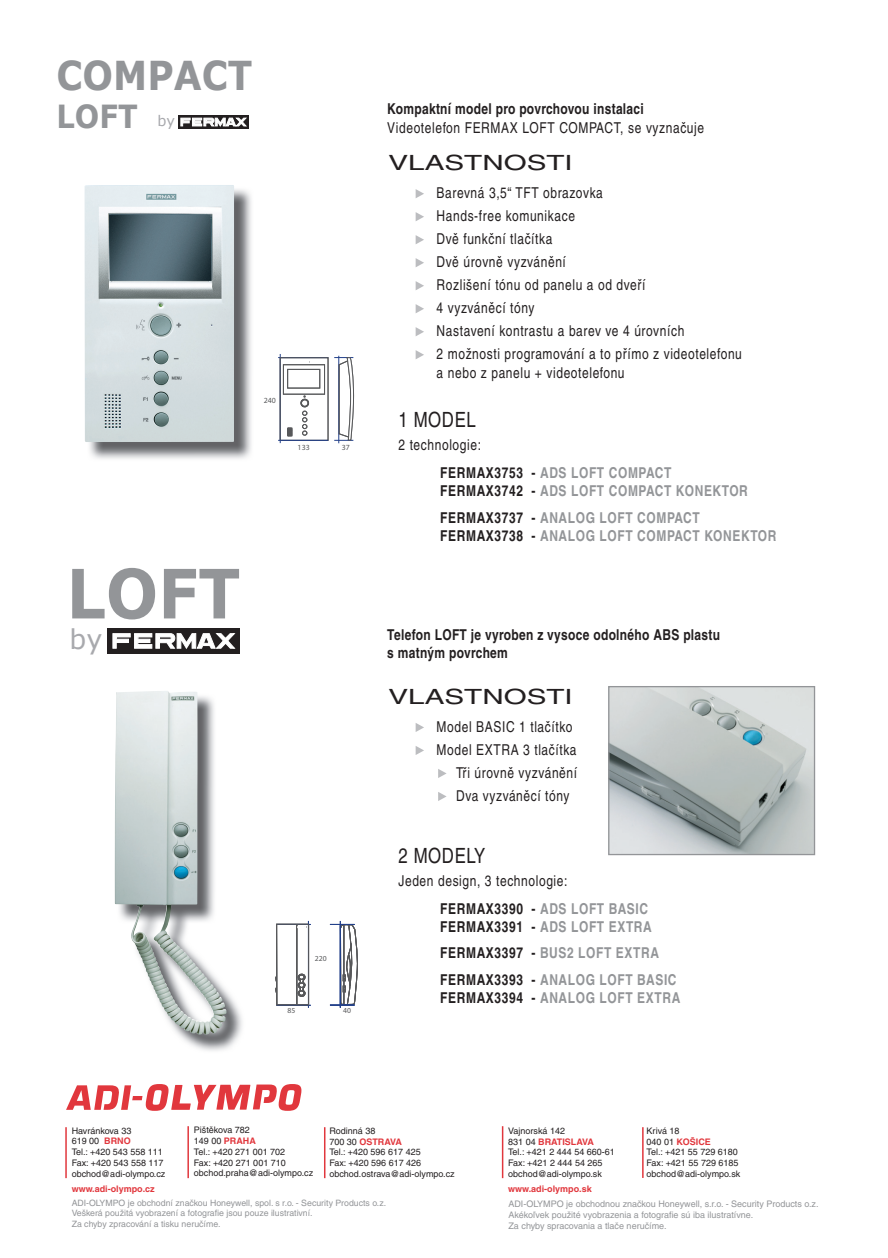
<style>
.page{position:relative;width:888px;height:1258px;background:#fff}
.page>*{position:absolute;margin:0;border:0;box-sizing:border-box;transform-origin:0 0}
.t1{font:700 68.1px "Verdana";color:#939598;scale:.91 1}
.t2{font:700 39.75px "Verdana";color:#939598;scale:.91 1}
.t3{font:700 31.8px "Verdana";color:#939598;scale:.91 1}
.t4{font:27.15px "Verdana";color:#a8a9ad}
.t5{font:21px "Helvetica CE";color:#231f20;scale:1.41 1}
.t6{font:21px "Helvetica CE";color:#231f20;scale:.8 1}
.t7{font:15px/23px "Helvetica CE";letter-spacing:.05em;color:#231f20;scale:.8 1}
.t8{font:700 15px/18px "Helvetica CE";letter-spacing:.05em;color:#939598;scale:.8 1}
.t9{font:700 15px/18px "Helvetica CE";letter-spacing:.025em;color:#231f20;scale:.8 1}
.t10{font:9px/10.8px "Helvetica CE";color:#231f20}
.t11{font:9px/10.8px "Helvetica CE";color:#939598}
.t12{font:700 9px "Helvetica CE";color:#e1373d}
.t13{font:8.7px/10.5px "Helvetica CE";color:#939598}
.t14{font:300 7.8px "Helvetica Neue";color:#57585a}
.t15{font:300 7.65px "Helvetica Neue";color:#57585a}
.s1{font-weight:400;font-size:14.55px;color:#a8a9ad}
.s2{color:#231f20}
.s3{font-weight:700;color:#e1373d}
</style>
<div class="page">
<img style="left:89px;top:189px;width:162px;height:270px">
<img style="left:85px;top:185px;width:149px;height:257px">
<hr style="left:278px;top:357px;width:50px;height:1px;background:#22408a">
<hr style="left:280px;top:354px;width:1px;height:89px;background:#22408a">
<svg style="left:280px;top:358px;width:48px;height:82px"></svg>
<hr style="left:278px;top:440px;width:50px;height:1px;background:#22408a">
<hr style="left:338px;top:356px;width:1px;height:87px;background:#22408a">
<svg style="left:334px;top:357px;width:20px;height:84px"></svg>
<img style="left:178px;top:991px;width:64px;height:60px">
<img style="left:116px;top:691px;width:110px;height:343px">
<div style="left:108px;top:628px;width:132px;height:25px;background:#231f20"></div>
<svg style="left:113px;top:633px;width:122px;height:16px"></svg>
<svg style="left:178px;top:115px;width:71px;height:14px"></svg>
<svg style="left:181px;top:118px;width:65px;height:8px"></svg>
<svg style="left:416px;top:189px;width:8px;height:9px"></svg>
<svg style="left:416px;top:212px;width:8px;height:9px"></svg>
<svg style="left:416px;top:235px;width:8px;height:9px"></svg>
<svg style="left:416px;top:258px;width:8px;height:9px"></svg>
<svg style="left:416px;top:281px;width:8px;height:9px"></svg>
<svg style="left:416px;top:304px;width:8px;height:9px"></svg>
<svg style="left:416px;top:327px;width:8px;height:9px"></svg>
<svg style="left:416px;top:350px;width:8px;height:9px"></svg>
<svg style="left:416px;top:723px;width:8px;height:9px"></svg>
<svg style="left:416px;top:746px;width:8px;height:9px"></svg>
<svg style="left:438px;top:769px;width:9px;height:9px"></svg>
<svg style="left:438px;top:792px;width:9px;height:9px"></svg>
<hr style="left:277px;top:1005px;width:34px;height:1px;background:#22408a">
<hr style="left:277px;top:924px;width:34px;height:1px;background:#22408a">
<hr style="left:308px;top:921px;width:1px;height:87px;background:#22408a">
<hr style="left:340px;top:925px;width:1px;height:83px;background:#22408a">
<hr style="left:340px;top:921px;width:1px;height:85px;background:#22408a">
<svg style="left:330px;top:924px;width:28px;height:82px"></svg>
<div style="left:276px;top:924px;width:33px;height:81px;border:1px solid #57585a"></div>
<hr style="left:297px;top:924px;width:1px;height:81px;background:#57585a">
<svg style="left:298px;top:974px;width:7px;height:22px"></svg>
<svg style="left:276px;top:976px;width:1px;height:17px"></svg>
<img style="left:610px;top:688px;width:203px;height:165px">
<div style="left:608px;top:686px;width:207px;height:169px;border:1px solid #939598"></div>
<hr style="left:65px;top:1127px;width:2px;height:51px;background:#e1373d">
<hr style="left:187px;top:1126px;width:2px;height:52px;background:#e1373d">
<hr style="left:324px;top:1127px;width:1px;height:51px;background:#e1373d">
<svg style="left:66px;top:1084px;width:236px;height:27px"></svg>
<hr style="left:502px;top:1126px;width:1px;height:52px;background:#e1373d">
<hr style="left:642px;top:1127px;width:2px;height:51px;background:#e1373d">
<h2 class="t2" style="left:57px;top:50px;width:217px">COMPACT</h2>
<h3 class="t3" style="left:57px;top:96px;width:132px">LOFT <span class="s1">by</span></h3>
<h3 class="t9" style="left:387px;top:101px;width:322px">Kompaktní model pro povrchovou instalaci</h3>
<h3 class="t7" style="left:387px;top:118px;width:398px">Videotelefon FERMAX LOFT COMPACT, se vyznačuje</h3>
<h3 class="t5" style="left:389px;top:154px;width:132px">VLASTNOSTI</h3>
<p class="t7" style="left:437px;top:183px;width:383px">Barevná 3,5“ TFT obrazovka<br>Hands-free komunikace<br>Dvě funkční tlačítka<br>Dvě úrovně vyzvánění<br>Rozlišení tónu od panelu a od dveří<br>4 vyzváněcí tóny<br>Nastavení kontrastu a barev ve 4 úrovních<br>2 možnosti programování a to přímo z videotelefonu</p>
<h3 class="t7" style="left:437px;top:363px;width:236px">a nebo z panelu + videotelefonu</h3>
<p class="t14" style="left:264px;top:398px;width:14px">240</p>
<p class="t14" style="left:298px;top:445px;width:14px">133</p>
<p class="t14" style="left:342px;top:445px;width:10px">37</p>
<h1 class="t1" style="left:67px;top:550px;width:192px">LOFT</h1>
<h3 class="t4" style="left:70px;top:621px;width:34px">by</h3>
<p class="t15" style="left:287px;top:1007px;width:9px">85</p>
<p class="t15" style="left:315px;top:955px;width:13px">220</p>
<p class="t15" style="left:343px;top:1007px;width:9px">40</p>
<h3 class="t6" style="left:398px;top:412px;width:98px">1 MODEL</h3>
<h3 class="t7" style="left:398px;top:435px;width:105px">2 technologie:</h3>
<h3 class="t8" style="left:440px;top:465px;width:386px"><span class="s2">FERMAX3753 -</span> ADS LOFT COMPACT<br><span class="s2">FERMAX3742 -</span> ADS LOFT COMPACT KONEKTOR</h3>
<h3 class="t8" style="left:440px;top:510px;width:422px"><span class="s2">FERMAX3737 -</span> ANALOG LOFT COMPACT<br><span class="s2">FERMAX3738 -</span> ANALOG LOFT COMPACT KONEKTOR</h3>
<h3 class="t9" style="left:387px;top:627px;width:418px">Telefon LOFT je vyroben z vysoce odolného ABS plastu s matným povrchem</h3>
<h3 class="t5" style="left:389px;top:688px;width:132px">VLASTNOSTI</h3>
<h3 class="t7" style="left:437px;top:716px;width:171px">Model BASIC 1 tlačítko</h3>
<h3 class="t7" style="left:437px;top:739px;width:176px">Model EXTRA 3 tlačítka</h3>
<h3 class="t7" style="left:456px;top:762px;width:153px">Tři úrovně vyzvánění</h3>
<h3 class="t7" style="left:456px;top:785px;width:143px">Dva vyzváněcí tóny</h3>
<h3 class="t6" style="left:398px;top:847px;width:110px">2 MODELY</h3>
<h3 class="t7" style="left:398px;top:870px;width:213px">Jeden design, 3 technologie:</h3>
<h3 class="t8" style="left:440px;top:900px;width:266px"><span class="s2">FERMAX3390 -</span> ADS LOFT BASIC<br><span class="s2">FERMAX3391 -</span> ADS LOFT EXTRA</h3>
<h3 class="t8" style="left:440px;top:941px;width:297px;line-height:26.5px"><span class="s2">FERMAX3397 -</span> BUS2 LOFT EXTRA<br><span class="s2">FERMAX3393 -</span> ANALOG LOFT BASIC</h3>
<h3 class="t8" style="left:440px;top:989px;width:302px"><span class="s2">FERMAX3394 -</span> ANALOG LOFT EXTRA</h3>
<p class="t10" style="left:72px;top:1126px;width:95px">Havránkova 33<br>619 00 <span class="s3">BRNO<br></span>Tel.: +420 543 558 111<br>Fax: +420 543 558 117 obchod@adi-olympo.cz</p>
<p class="t12" style="left:72px;top:1185px;width:85px">www.adi-olympo.cz</p>
<p class="t10" style="left:194px;top:1125px;width:121px">Pištěkova 782<br>149 00 <span class="s3">PRAHA<br></span>Tel.: +420 271 001 702<br>Fax: +420 271 001 710 obchod.praha@adi-olympo.cz</p>
<p class="t10" style="left:329px;top:1126px;width:127px">Rodinná 38<br>700 30 <span class="s3">OSTRAVA<br></span>Tel.: +420 596 617 425<br>Fax: +420 596 617 426 obchod.ostrava@adi-olympo.cz</p>
<p class="t13" style="left:72px;top:1198px;width:316px">ADI-OLYMPO je obchodní značkou Honeywell, spol. s r.o. - Security Products o.z.<br>Veškerá použitá vyobrazení a fotografie jsou pouze ilustrativní.<br>Za chyby zpracování a tisku neručíme.</p>
<p class="t10" style="left:508px;top:1126px;width:108px">Vajnorská 142<br>831 04 <span class="s3">BRATISLAVA<br></span>Tel.: +421 2 444 54 660-61<br>Fax: +421 2 444 54 265 obchod@adi-olympo.sk</p>
<p class="t12" style="left:508px;top:1185px;width:85px">www.adi-olympo.sk</p>
<p class="t10" style="left:647px;top:1126px;width:95px">Krivá 18<br>040 01 <span class="s3">KOŠICE<br></span>Tel.: +421 55 729 6180<br>Fax: +421 55 729 6185 obchod@adi-olympo.sk</p>
<p class="t11" style="left:508px;top:1199px;width:312px">ADI-OLYMPO je obchodnou značkou Honeywell, s.r.o. - Security Products o.z.<br>Akékoľvek použité vyobrazenia a fotografie sú iba ilustratívne.<br>Za chyby spracovania a tlače neručíme.</p>
</div>
